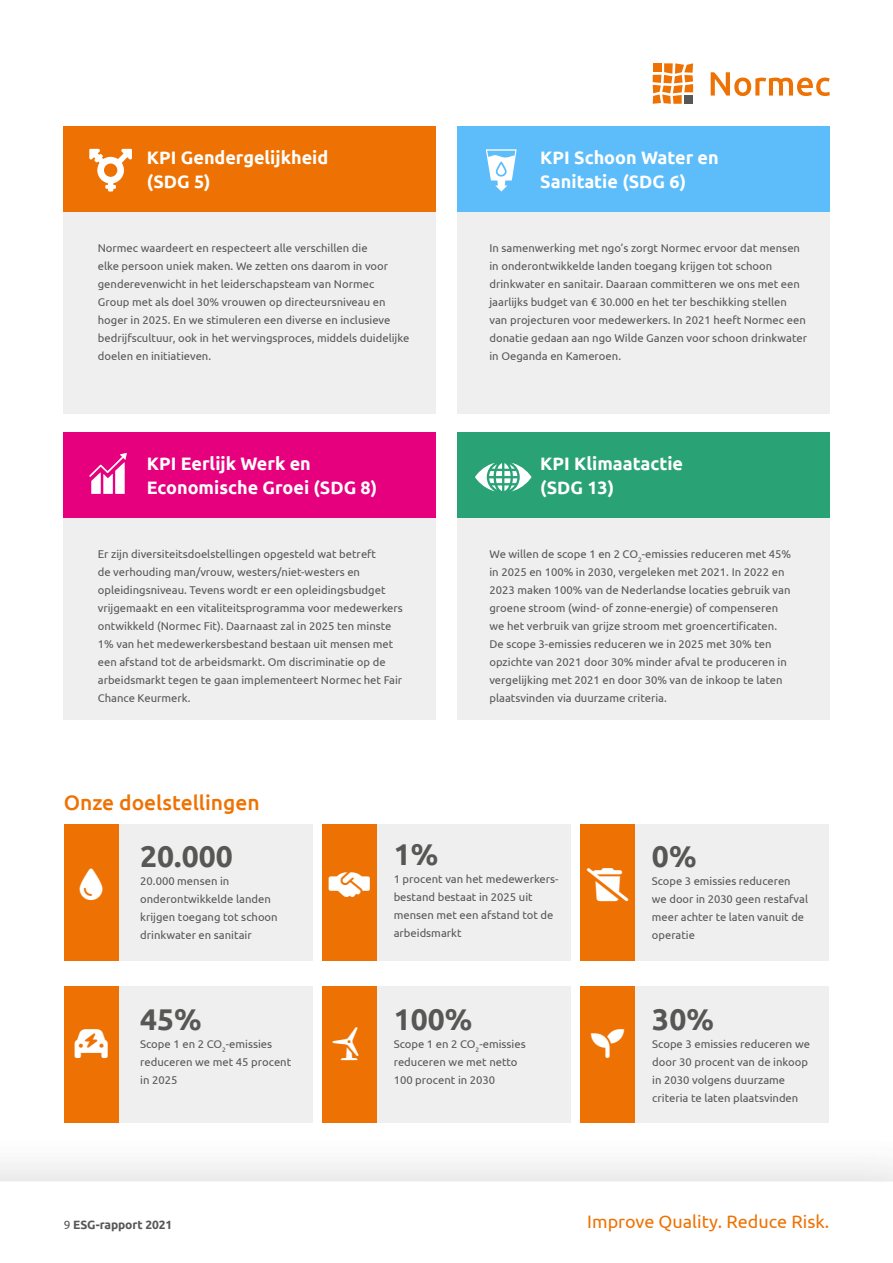
<style>
.page{position:relative;width:893px;height:1263px;background:#fff}
.page>*{position:absolute;margin:0;border:0;box-sizing:border-box;transform-origin:0 0}
.t1{font:700 30px "Ubuntu";color:#575756}
.t2{font:500 21px "Ubuntu";color:#ee7203}
.t3{font:700 18px/24px "Ubuntu";color:#fff}
.t4{font:18px "Ubuntu";color:#ee7203}
.t5{font:700 12px "Ubuntu";letter-spacing:-.01em;color:#575756}
.t6{font:11.25px/18px "Ubuntu";color:#575756}
.s1{font-weight:400}
</style>
<div class="page">
<div style="left:64px;top:126px;width:372px;height:87px;background:#ee7203"></div>
<div style="left:64px;top:213px;width:372px;height:201px;background:#eeefee"></div>
<div style="left:457px;top:126px;width:372px;height:87px;background:#5cbdfa"></div>
<div style="left:457px;top:213px;width:372px;height:201px;background:#eeefee"></div>
<div style="left:64px;top:432px;width:372px;height:87px;background:#e6007d"></div>
<div style="left:64px;top:519px;width:372px;height:201px;background:#eeefee"></div>
<div style="left:457px;top:432px;width:372px;height:87px;background:#29a375"></div>
<div style="left:457px;top:519px;width:372px;height:201px;background:#eeefee"></div>
<svg style="left:89px;top:453px;width:38px;height:41px"></svg>
<div style="left:64px;top:825px;width:249px;height:136px;background:#eeefee"></div>
<div style="left:322px;top:825px;width:249px;height:136px;background:#eeefee"></div>
<div style="left:64px;top:987px;width:249px;height:136px;background:#eeefee"></div>
<div style="left:322px;top:987px;width:249px;height:136px;background:#eeefee"></div>
<div style="left:580px;top:825px;width:249px;height:136px;background:#eeefee"></div>
<div style="left:580px;top:987px;width:249px;height:136px;background:#eeefee"></div>
<div style="left:64px;top:825px;width:55px;height:136px;background:#ee7203"></div>
<div style="left:322px;top:825px;width:55px;height:136px;background:#ee7203"></div>
<div style="left:580px;top:825px;width:55px;height:136px;background:#ee7203"></div>
<div style="left:64px;top:987px;width:55px;height:136px;background:#ee7203"></div>
<div style="left:322px;top:987px;width:55px;height:136px;background:#ee7203"></div>
<div style="left:580px;top:987px;width:55px;height:136px;background:#ee7203"></div>
<svg style="left:475px;top:463px;width:56px;height:28px"></svg>
<svg style="left:486px;top:149px;width:31px;height:43px"></svg>
<svg style="left:89px;top:149px;width:43px;height:42px"></svg>
<svg style="left:711px;top:72px;width:119px;height:24px"></svg>
<svg style="left:653px;top:63px;width:40px;height:41px"></svg>
<div style="left:0;top:1130px;width:893px;height:133px;background:#575756;opacity:.15"></div>
<svg style="left:0;top:1181px;width:893px;height:82px"></svg>
<h3 class="t3" style="left:147px;top:146px;width:183px">KPI Gendergelijkheid (SDG 5)</h3>
<p class="t6" style="left:98px;top:239px;width:313px">Normec waardeert en respecteert alle verschillen die<br>elke persoon uniek maken. We zetten ons daarom in voor genderevenwicht in het leiderschapsteam van Normec<br>Group met als doel 30% vrouwen op directeursniveau en hoger in 2025. En we stimuleren een diverse en inclusieve bedrijfscultuur, ook in het wervingsproces, middels duidelijke doelen en initiatieven.</p>
<h3 class="t3" style="left:147px;top:452px;width:232px">KPI Eerlijk Werk en<br>Economische Groei (SDG 8)</h3>
<p class="t6" style="left:98px;top:545px;width:307px">Er zijn diversiteitsdoelstellingen opgesteld wat betreft<br>de verhouding man/vrouw, westers/niet-westers en opleidingsniveau. Tevens wordt er een opleidingsbudget vrijgemaakt en een vitaliteitsprogramma voor medewerkers ontwikkeld (Normec Fit). Daarnaast zal in 2025 ten minste 1% van het medewerkersbestand bestaan uit mensen met een afstand tot de arbeidsmarkt. Om discriminatie op de arbeidsmarkt tegen te gaan implementeert Normec het Fair Chance Keurmerk.</p>
<h3 class="t3" style="left:540px;top:146px;width:180px">KPI Schoon Water en<br>Sanitatie (SDG 6)</h3>
<p class="t6" style="left:489px;top:239px;width:319px">In samenwerking met ngo’s zorgt Normec ervoor dat mensen in onderontwikkelde landen toegang krijgen tot schoon drinkwater en sanitair. Daaraan committeren we ons met een jaarlijks budget van € 30.000 en het ter beschikking stellen van projecturen voor medewerkers. In 2021 heeft Normec een donatie gedaan aan ngo Wilde Ganzen voor schoon drinkwater in Oeganda en Kameroen.</p>
<h3 class="t3" style="left:540px;top:452px;width:144px">KPI Klimaatactie (SDG 13)</h3>
<p class="t6" style="left:489px;top:545px;width:303px">We willen de scope 1 en 2 CO<sub>2</sub>-emissies reduceren met 45% in 2025 en 100% in 2030, vergeleken met 2021. In 2022 en 2023 maken 100% van de Nederlandse locaties gebruik van groene stroom (wind- of zonne-energie) of compenseren we het verbruik van grijze stroom met groencertificaten.<br>De scope 3-emissies reduceren we in 2025 met 30% ten opzichte van 2021 door 30% minder afval te produceren in vergelijking met 2021 en door 30% van de inkoop te laten plaatsvinden via duurzame criteria.</p>
<h2 class="t2" style="left:64px;top:789px;width:198px">Onze doelstellingen</h2>
<h1 class="t1" style="left:140px;top:838px;width:94px">20.000</h1>
<p class="t6" style="left:140px;top:872px;width:139px">20.000 mensen in onderontwikkelde landen krijgen toegang tot schoon drinkwater en sanitair</p>
<h1 class="t1" style="left:140px;top:1001px;width:63px">45%</h1>
<p class="t6" style="left:140px;top:1035px;width:153px">Scope 1 en 2 CO<sub>2</sub>-emissies reduceren we met 45 procent in 2025</p>
<h1 class="t1" style="left:394px;top:836px;width:46px">1%</h1>
<p class="t6" style="left:394px;top:869px;width:166px">1 procent van het medewerkers&shy;bestand bestaat in 2025 uit mensen met een afstand tot de arbeidsmarkt</p>
<h1 class="t1" style="left:394px;top:1001px;width:80px">100%</h1>
<p class="t6" style="left:394px;top:1035px;width:134px">Scope 1 en 2 CO<sub>2</sub>-emissies reduceren we met netto<br>100 procent in 2030</p>
<h1 class="t1" style="left:652px;top:838px;width:46px">0%</h1>
<p class="t6" style="left:652px;top:872px;width:158px">Scope 3 emissies reduceren we door in 2030 geen restafval meer achter te laten vanuit de operatie</p>
<h1 class="t1" style="left:652px;top:1001px;width:63px">30%</h1>
<p class="t6" style="left:652px;top:1035px;width:159px">Scope 3 emissies reduceren we door 30 procent van de inkoop in 2030 volgens duurzame criteria te laten plaatsvinden</p>
<p class="t5" style="left:64px;top:1217px;width:110px"><span class="s1">9</span> ESG-rapport 2021</p>
<h3 class="t4" style="left:587px;top:1211px;width:243px">Improve Quality. Reduce Risk.</h3>
</div>
